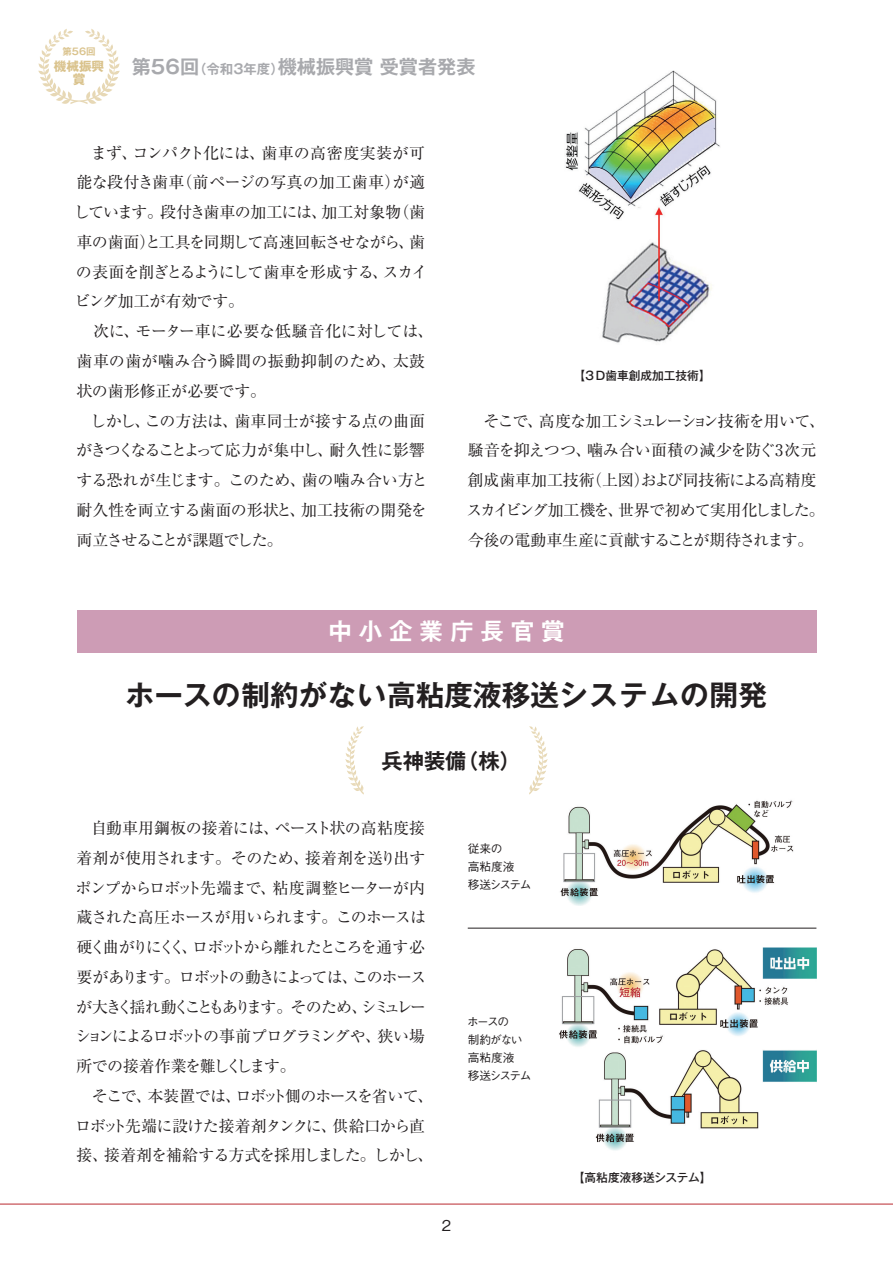
<style>
.page{position:relative;width:893px;height:1263px;background:#fff}
.page>*{position:absolute;margin:0;border:0;box-sizing:border-box;transform-origin:0 0}
.t1{font:700 28.65px "Gothic MB101 Pr 6 N De";color:#231f20}
.t2{font:700 23.4px "Gothic MB101 Pr 6 N De";letter-spacing:.3em;color:#fff}
.t3{font:700 21.3px "Gothic MB101 Pr 6 N De";color:#231f20}
.t4{font:700 19.2px "Gothic MB101 Pr 6 N De";color:#a8a9ad}
.t5{font:15.9px/29.7px "Ryumin Pr 6 N";letter-spacing:-.015em;color:#231f20}
.t6{font:15.9px/29.7px "Ryumin Pr 6 N";letter-spacing:-.07em;color:#231f20}
.t7{font:15.9px/29.7px "Ryumin Pr 6 N";letter-spacing:-.04em;color:#231f20}
.t8{font:500 14.85px "Gothic BBB Pr 6 N";color:#231f20}
.t9{font:700 12.6px/12.6px "Gothic MB101 Pr 6 N";color:#dac38d;text-align:center}
.t10{font:500 11.7px "Gothic MB101 Pr 6 N";color:#231f20}
.t11{font:500 11.7px/18px "Gothic BBB Pr 6 N";letter-spacing:-.095em;color:#231f20}
.t12{font:500 11.7px/18px "Gothic BBB Pr 6 N";letter-spacing:-.015em;color:#231f20}
.t13{font:700 9.45px "Gothic MB101 Pr 6 N De";color:#dac38d}
.s1{font-size:13.35px}
</style>
<div class="page">
<img style="left:560px;top:800px;width:234px;height:106px">
<hr style="left:0;top:1203px;width:893px;height:2px;background:#c9575d">
<svg style="left:38px;top:29px;width:82px;height:75px"></svg>
<div style="left:77px;top:610px;width:739px;height:43px;background:#cd9cb5"></div>
<svg style="left:345px;top:726px;width:19px;height:69px"></svg>
<svg style="left:529px;top:726px;width:19px;height:69px"></svg>
<hr style="left:468px;top:928px;width:348px;height:1px;background:#231f20">
<img style="left:565px;top:70px;width:155px;height:273px">
<img style="left:559px;top:947px;width:257px;height:204px">
<p class="t13" style="left:62px;top:44px;width:35px">第56回</p>
<p class="t9" style="left:54px;top:60px;width:52px">機械振興賞</p>
<p class="t4" style="left:132px;top:50px;width:345px">第56回<span class="s1">（令和3年度）</span>機械振興賞 受賞者発表</p>
<p class="t5" style="left:74px;top:137px;width:361px">　まず、コンパクト化には、歯車の高密度実装が可能な段付き歯車（前ページの写真の加工歯車）が適しています。段付き歯車の加工には、加工対象物（歯車の歯面）と工具を同期して高速回転させながら、歯の表面を削ぎとるようにして歯車を形成する、スカイビング加工が有効です。<br>　次に、モーター車に必要な低騒音化に対しては、歯車の歯が噛み合う瞬間の振動抑制のため、太鼓状の歯形修正が必要です。<br>　しかし、この方法は、歯車同士が接する点の曲面がきつくなることよって応力が集中し、耐久性に影響する恐れが生じます。このため、歯の噛み合い方と耐久性を両立する歯面の形状と、加工技術の開発を両立させることが課題でした。</p>
<p class="t10" style="left:573px;top:366px;width:139px">【３D歯車創成加工技術】</p>
<p class="t7" style="left:466px;top:405px;width:360px">　そこで、高度な加工シミュレーション技術を用いて、騒音を抑えつつ、噛み合い面積の減少を防ぐ3次元創成歯車加工技術（上図）および同技術による高精度スカイビング加工機を、世界で初めて実用化しました。今後の電動車生産に貢献することが期待されます。</p>
<h2 class="t2" style="left:328px;top:612px;width:238px">中小企業庁長官賞</h2>
<h1 class="t1" style="left:126px;top:671px;width:643px">ホースの制約がない高粘度液移送システムの開発</h1>
<h3 class="t3" style="left:381px;top:743px;width:141px">兵神装備（株）</h3>
<p class="t6" style="left:75px;top:812px;width:360px">　自動車用鋼板の接着には、ペースト状の高粘度接着剤が使用されます。そのため、接着剤を送り出すポンプからロボット先端まで、粘度調整ヒーターが内蔵された高圧ホースが用いられます。このホースは硬く曲がりにくく、ロボットから離れたところを通す必要があります。ロボットの動きによっては、このホースが大きく揺れ動くこともあります。そのため、シミュレーションによるロボットの事前プログラミングや、狭い場所での接着作業を難しくします。<br>　そこで、本装置では、ロボット側のホースを省いて、ロボット先端に設けた接着剤タンクに、供給口から直接、接着剤を補給する方式を採用しました。しかし、</p>
<p class="t12" style="left:468px;top:838px;width:65px">従来の<br>高粘度液<br>移送システム</p>
<p class="t11" style="left:467px;top:1012px;width:66px">ホースの<br>制約がない高粘度液<br>移送システム</p>
<p class="t8" style="left:442px;top:1214px;width:11px">2</p>
<p class="t10" style="left:573px;top:1168px;width:140px">【高粘度液移送システム】</p>
</div>
